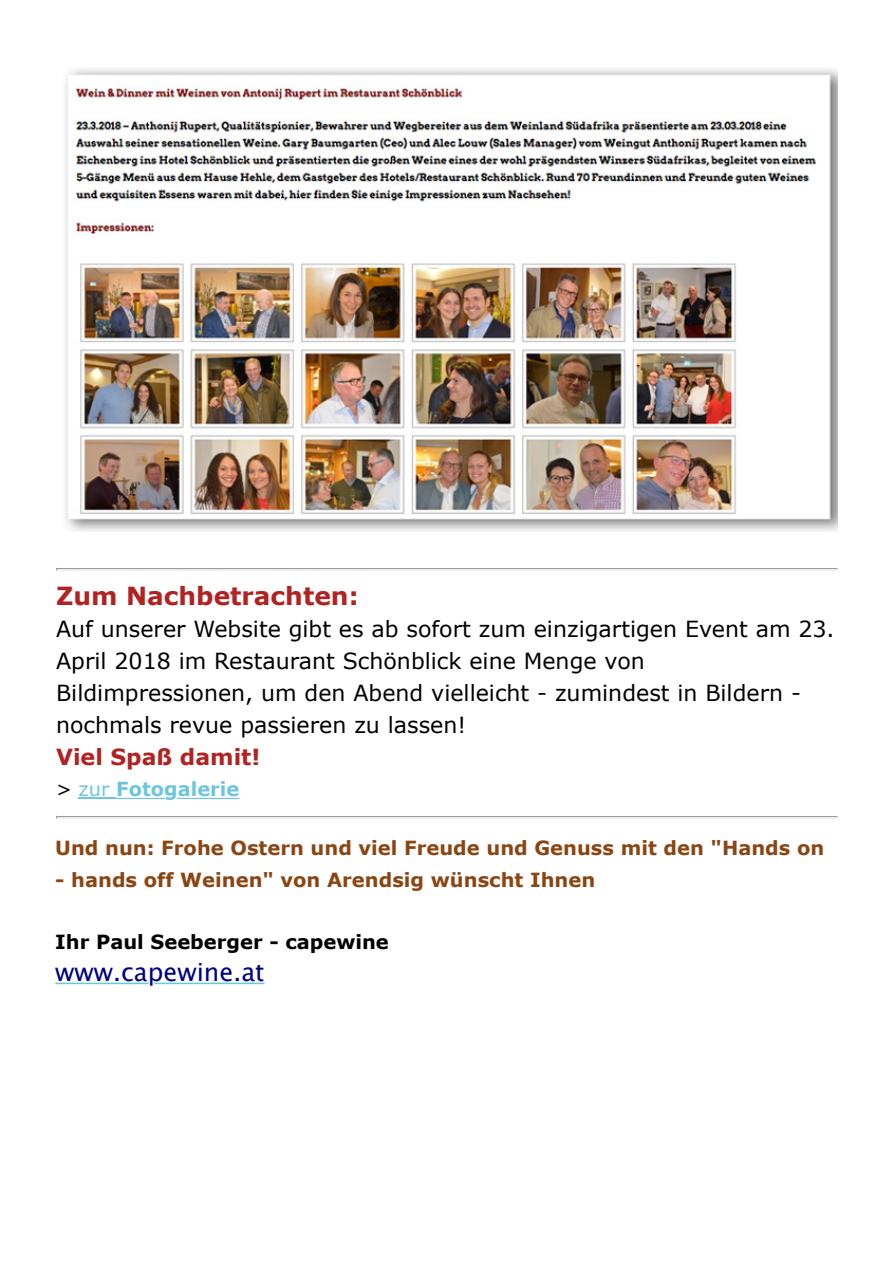
<style>
.page{position:relative;width:893px;height:1263px;background:#fff}
.page>*{position:absolute;margin:0;border:0;box-sizing:border-box;transform-origin:0 0}
.t1{font:25.05px "Lucida Sans Unicode";color:#000080}
.t2{font:700 24.9px "Verdana";color:#b22222}
.t3{font:22.2px/31.8px "Verdana";color:#000}
.t4{font:700 19.5px "Verdana";color:#8b4513}
.t5{font:700 19.5px "Verdana";color:#000}
.t6{font:700 19.35px "Verdana";color:#6dc6dd}
.s1{font-weight:700;color:#b22222}
.s2{font-weight:400;color:#000}
.s3{font-weight:400}
</style>
<div class="page">
<img style="left:65px;top:68px;width:772px;height:464px">
<hr style="left:56px;top:568px;width:781px;height:1px;background:#9a9a9a">
<hr style="left:56px;top:569px;width:781px;height:2px;background:#eee">
<hr style="left:56px;top:816px;width:781px;height:1px;background:#9a9a9a">
<hr style="left:56px;top:817px;width:781px;height:2px;background:#eee">
<hr style="left:79px;top:798px;width:37px;height:1px;background:#6dc6dd">
<hr style="left:177px;top:798px;width:62px;height:1px;background:#6dc6dd">
<hr style="left:116px;top:798px;width:49px;height:1px;background:#6dc6dd">
<hr style="left:154px;top:983px;width:111px;height:1px;background:#6dc6dd">
<hr style="left:55px;top:983px;width:94px;height:1px;background:#6dc6dd">
<p class="t2" style="left:56px;top:579px;width:304px">Zum Nachbetrachten:</p>
<p class="t3" style="left:56px;top:613px;width:780px">Auf unserer Website gibt es ab sofort zum einzigartigen Event am 23.<br>April 2018 im Restaurant Schönblick eine Menge von Bildimpressionen, um den Abend vielleicht - zumindest in Bildern - nochmals revue passieren zu lassen!<br><span class="s1">Viel Spaß damit!</span></p>
<p class="t6" style="left:56px;top:776px;width:185px"><span class="s2">&gt;</span> <span class="s3">zur</span> Fotogalerie</p>
<p class="t4" style="left:55px;top:834px;width:770px">Und nun: Frohe Ostern und viel Freude und Genuss mit den "Hands on</p>
<p class="t4" style="left:55px;top:866px;width:541px">- hands off Weinen" von Arendsig wünscht Ihnen</p>
<p class="t5" style="left:55px;top:928px;width:335px">Ihr Paul Seeberger - capewine</p>
<p class="t1" style="left:55px;top:952px;width:211px">www.capewine.at</p>
</div>
